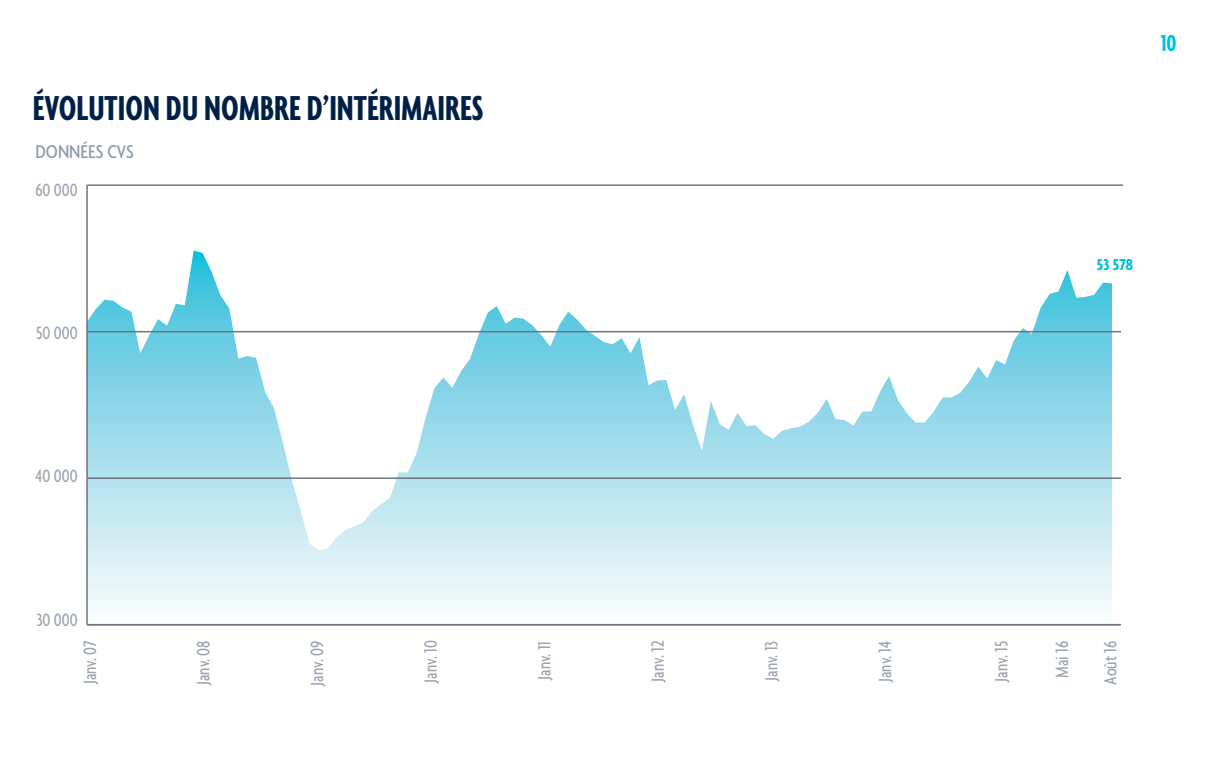
<style>
.page{position:relative;width:1205px;height:780px;background:#fff}
.page>*{position:absolute;margin:0;border:0;box-sizing:border-box;transform-origin:0 0}
.t1{font:700 extra-condensed 37.5px "Agenda";color:#002047}
.t2{font:700 extra-condensed 25px "Agenda";color:#00bfdc}
.t3{font:500 condensed 20px "Agenda";color:#8d9aa6}
.t4{font:500 condensed 19.25px "Agenda";color:#9ba3af;scale:.89 1}
.t5{font:700 condensed 17px "Agenda";color:#00bfdc}
</style>
<div class="page">
<svg style="left:88px;top:250px;width:1024px;height:374px"></svg>
<hr style="left:87px;top:624px;width:1034px;height:1px;background:#6c747f">
<hr style="left:86px;top:185px;width:2px;height:439px;background:#6c747f">
<hr style="left:87px;top:477px;width:1034px;height:2px;background:#6c747f">
<hr style="left:87px;top:331px;width:1034px;height:1px;background:#6c747f">
<hr style="left:87px;top:184px;width:1036px;height:2px;background:#6c747f">
<h1 class="t1" style="left:33px;top:87px;width:452px">ÉVOLUTION DU NOMBRE D’INTÉRIMAIRES</h1>
<p class="t3" style="left:35px;top:140px;width:100px">DONNÉES CVS</p>
<p class="t4" style="left:35px;top:178px;width:49px">60 000</p>
<p class="t4" style="left:36px;top:322px;width:48px">50 000</p>
<p class="t4" style="left:36px;top:465px;width:49px">40 000</p>
<p class="t4" style="left:37px;top:608px;width:47px">30 000</p>
<p class="t4" style="left:79px;top:684px;width:51px;rotate:-90deg">JANV. 07</p>
<p class="t4" style="left:192px;top:685px;width:52px;rotate:-90deg">JANV. 08</p>
<p class="t4" style="left:306px;top:685px;width:52px;rotate:-90deg">JANV. 09</p>
<p class="t4" style="left:419px;top:682px;width:49px;rotate:-90deg">JANV. 10</p>
<p class="t2" style="left:1161px;top:29px;width:17px">10</p>
<p class="t5" style="left:1097px;top:254px;width:38px">53 578</p>
<p class="t4" style="left:533px;top:679px;width:45px;rotate:-90deg">JANV. 11</p>
<p class="t4" style="left:646px;top:681px;width:47px;rotate:-90deg">JANV. 12</p>
<p class="t4" style="left:760px;top:680px;width:47px;rotate:-90deg">JANV. 13</p>
<p class="t4" style="left:990px;top:681px;width:47px;rotate:-90deg">JANV. 15</p>
<p class="t4" style="left:1051px;top:677px;width:43px;rotate:-90deg">MAI 16</p>
<p class="t4" style="left:873px;top:682px;width:48px;rotate:-90deg">JANV. 14</p>
<p class="t4" style="left:1099px;top:684px;width:51px;rotate:-90deg">AOÛT 16</p>
</div>
